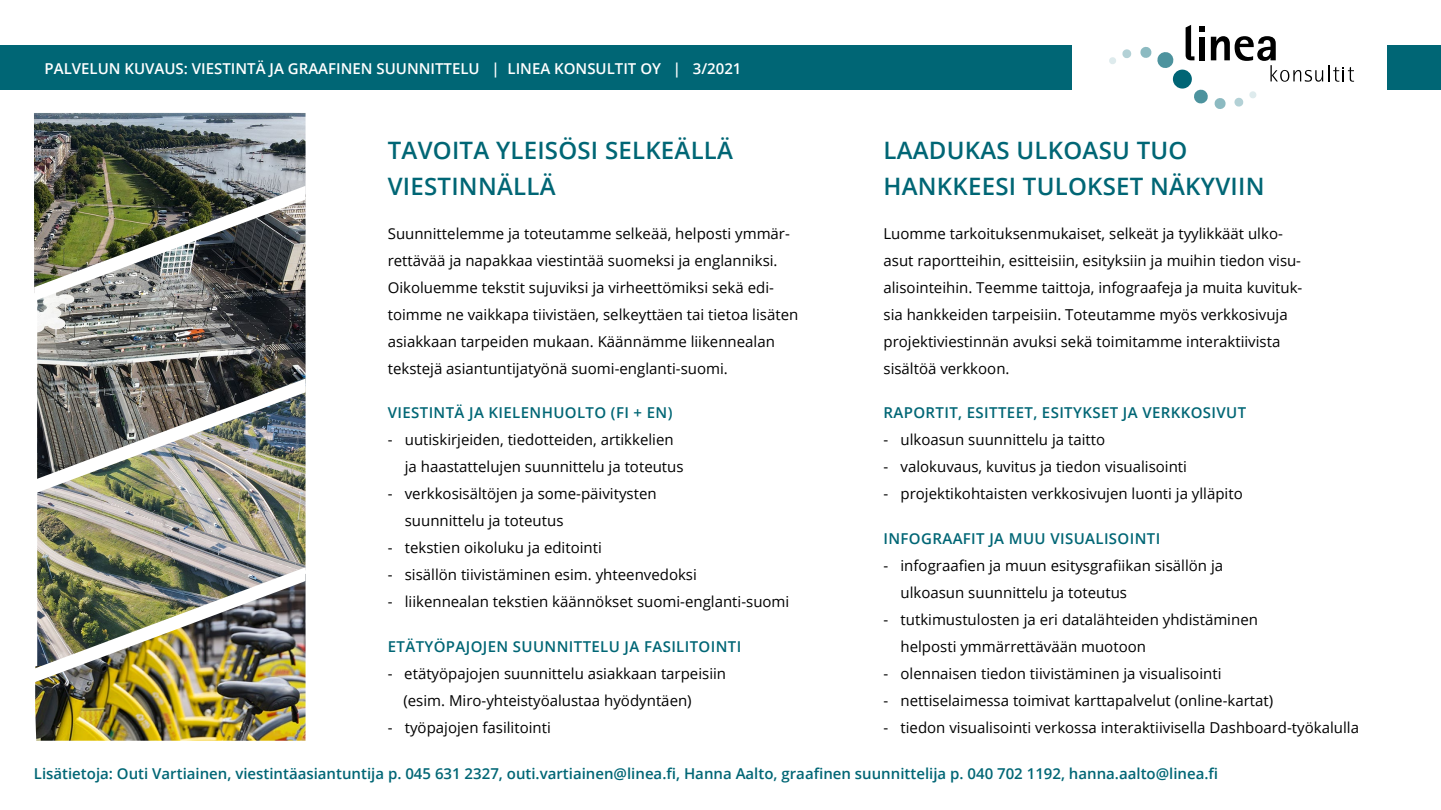
<style>
.page{position:relative;width:1441px;height:810px;background:#fff}
.page>*{position:absolute;margin:0;border:0;box-sizing:border-box;transform-origin:0 0}
.t1{font:600 24px/36px "Open Sans";letter-spacing:.01em;color:#006675}
.Paragraph_Style_1{font:15px/27px "Open Sans";color:#000}
.Paragraph_Style_3{font:15px/27px "Open Sans";color:#000}
.Paragraph_Style_2{font:600 15px "Open Sans";color:#006675}
.Paragraph_Style_2-2{font:600 15px "Open Sans";letter-spacing:.025em;color:#006675}
.Paragraph_Style_2-3{font:15px/27px "Open Sans";color:#000}
.t2{font:600 15px "Open Sans";color:#fff}
</style>
<div class="page">
<img style="left:35px;top:682px;width:270px;height:59px">
<img style="left:37px;top:494px;width:268px;height:73px">
<img style="left:34px;top:113px;width:271px;height:73px">
<img style="left:37px;top:301px;width:268px;height:78px">
<img style="left:34px;top:186px;width:271px;height:115px">
<img style="left:37px;top:379px;width:268px;height:115px">
<img style="left:35px;top:567px;width:270px;height:115px">
<div style="left:0;top:45px;width:1440px;height:45px;background:#006675"></div>
<div style="left:1072px;top:14px;width:314px;height:108px;background:#fff"></div>
<svg style="left:1210px;top:36px;width:143px;height:46px"></svg>
<svg style="left:1185px;top:25px;width:19px;height:35px"></svg>
<div style="left:1172px;top:69px;width:19px;height:20px;background:#006575;border-radius:50%"></div>
<svg style="left:1194px;top:89px;width:32px;height:20px"></svg>
<svg style="left:1234px;top:91px;width:22px;height:16px"></svg>
<svg style="left:1140px;top:46px;width:34px;height:22px"></svg>
<svg style="left:1109px;top:49px;width:22px;height:15px"></svg>
<p class="t2" style="left:45px;top:58px;width:698px">PALVELUN KUVAUS: VIESTINTÄ JA GRAAFINEN SUUNNITTELU | LINEA KONSULTIT OY | 3/2021</p>
<p class="t1" style="left:388px;top:131px;width:347px">TAVOITA YLEISÖSI SELKEÄLLÄ<br>VIESTINNÄLLÄ</p>
<p class="t1" style="left:883px;top:131px;width:382px">LAADUKAS ULKOASU TUO<br>HANKKEESI TULOKSET NÄKYVIIN</p>
<p class="Paragraph_Style_3" style="left:883px;top:220px;width:420px">Luomme tarkoituksenmukaiset, selkeät ja tyylikkäät ulko&shy;asut raportteihin, esitteisiin, esityksiin ja muihin tiedon visu&shy;alisointeihin. Teemme taittoja, infograafeja ja muita kuvituk&shy;sia hankkeiden tarpeisiin. Toteutamme myös verkkosivuja projektiviestinnän avuksi sekä toimitamme interaktiivista sisältöä verkkoon.</p>
<p class="Paragraph_Style_2-2" style="left:883px;top:402px;width:364px">RAPORTIT, ESITTEET, ESITYKSET JA VERKKOSIVUT</p>
<p class="Paragraph_Style_1" style="left:883px;top:426px;width:223px">- ulkoasun suunnittelu ja taitto</p>
<p class="Paragraph_Style_1" style="left:883px;top:453px;width:305px">- valokuvaus, kuvitus ja tiedon visualisointi</p>
<p class="Paragraph_Style_1" style="left:883px;top:480px;width:361px">- projektikohtaisten verkkosivujen luonti ja ylläpito</p>
<p class="Paragraph_Style_2-2" style="left:883px;top:528px;width:278px">INFOGRAAFIT JA MUU VISUALISOINTI</p>
<p class="Paragraph_Style_1" style="left:900px;top:552px;width:324px;text-indent:-17px">- infograafien ja muun esitysgrafiikan sisällön ja ulkoasun suunnittelu ja toteutus</p>
<p class="Paragraph_Style_1" style="left:900px;top:606px;width:359px;text-indent:-17px">- tutkimustulosten ja eri datalähteiden yhdistäminen helposti ymmärrettävään muotoon</p>
<p class="Paragraph_Style_1" style="left:883px;top:660px;width:339px">- olennaisen tiedon tiivistäminen ja visualisointi</p>
<p class="Paragraph_Style_1" style="left:883px;top:687px;width:391px">- nettiselaimessa toimivat karttapalvelut (online-kartat)</p>
<p class="Paragraph_Style_1" style="left:883px;top:714px;width:477px">- tiedon visualisointi verkossa interaktiivisella Dashboard-työkalulla</p>
<p class="Paragraph_Style_3" style="left:388px;top:220px;width:412px">Suunnittelemme ja toteutamme selkeää, helposti ymmär&shy;rettävää ja napakkaa viestintää suomeksi ja englanniksi.<br>Oikoluemme tekstit sujuviksi ja virheettömiksi sekä edi&shy;toimme ne vaikkapa tiivistäen, selkeyttäen tai tietoa lisäten asiakkaan tarpeiden mukaan. Käännämme liikennealan tekstejä asiantuntijatyönä suomi-englanti-suomi.</p>
<p class="Paragraph_Style_2-2" style="left:388px;top:402px;width:286px">VIESTINTÄ JA KIELENHUOLTO (FI + EN)</p>
<p class="Paragraph_Style_1" style="left:405px;top:426px;width:280px;text-indent:-17px">- uutiskirjeiden, tiedotteiden, artikkelien ja haastattelujen suunnittelu ja toteutus</p>
<p class="Paragraph_Style_1" style="left:405px;top:480px;width:253px;text-indent:-17px">- verkkosisältöjen ja some-päivitysten suunnittelu ja toteutus</p>
<p class="Paragraph_Style_1" style="left:388px;top:534px;width:216px">- tekstien oikoluku ja editointi</p>
<p class="Paragraph_Style_1" style="left:388px;top:561px;width:310px">- sisällön tiivistäminen esim. yhteenvedoksi</p>
<p class="Paragraph_Style_1" style="left:388px;top:588px;width:403px">- liikennealan tekstien käännökset suomi-englanti-suomi</p>
<p class="Paragraph_Style_2-2" style="left:388px;top:636px;width:355px">ETÄTYÖPAJOJEN SUUNNITTELU JA FASILITOINTI</p>
<p class="Paragraph_Style_2-3" style="left:403px;top:660px;width:324px;text-indent:-16px">- etätyöpajojen suunnittelu asiakkaan tarpeisiin (esim. Miro-yhteistyöalustaa hyödyntäen)</p>
<p class="Paragraph_Style_1" style="left:388px;top:714px;width:165px">- työpajojen fasilitointi</p>
<p class="Paragraph_Style_2" style="left:34px;top:764px;width:1185px">Lisätietoja: Outi Vartiainen, viestintäasiantuntija p. 045 631 2327, outi.vartiainen@linea.fi, Hanna Aalto, graafinen suunnittelija p. 040 702 1192, hanna.aalto@linea.fi</p>
</div>
